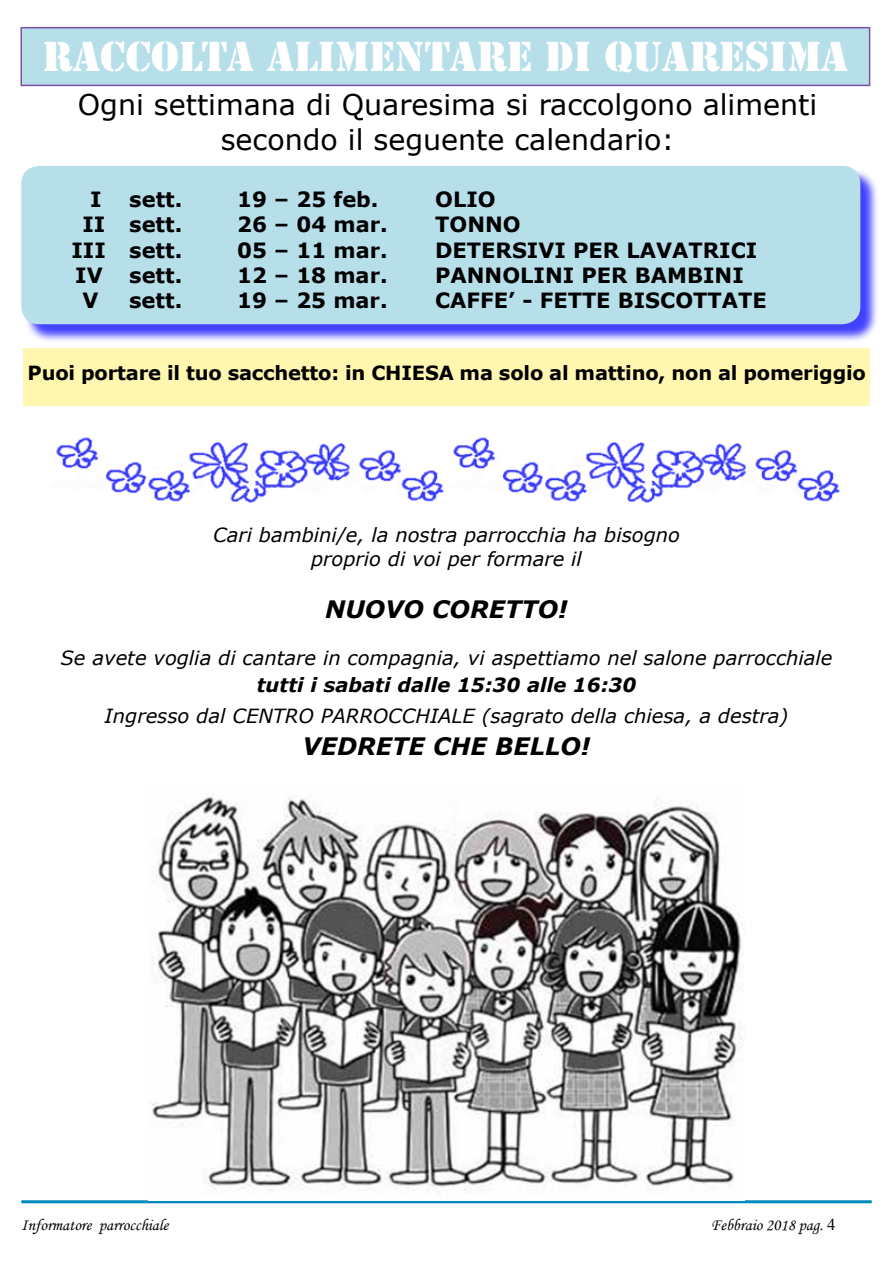
<style>
.page{position:relative;width:893px;height:1263px;background:#fff}
.page>*{position:absolute;margin:0;border:0;box-sizing:border-box;transform-origin:0 0}
.t1{font:39px "Stencil Std";color:#fff}
.t2{font:28.5px/34.2px "Verdana";color:#000;text-align:center}
.t3{font:italic 700 24px "Verdana";color:#000}
.t4{font:700 21px "Verdana";color:#000}
.t5{font:italic 19.5px/23.4px "Verdana";color:#000;text-align:center}
.t6{font:700 19.5px "Verdana";letter-spacing:-.01em;color:#000}
.t7{font:italic 700 19.5px "Verdana";color:#000}
.t8{font:16.5px "Monotype Corsiva";color:#000}
.s1{font-family:"Times New Roman"}
</style>
<div class="page">
<hr style="left:21px;top:1200px;width:851px;height:3px;background:#008abc">
<div style="left:23px;top:168px;width:856px;height:175px;background:#00f;opacity:.75"></div>
<div style="left:21px;top:166px;width:839px;height:158px;background:#b6dfea;border-radius:18px"></div>
<div style="left:21px;top:28px;width:849px;height:57px;background:#b6dfea"></div>
<div style="left:21px;top:27px;width:849px;height:59px;border:2px solid #7c51a1"></div>
<div style="left:23px;top:349px;width:847px;height:57px;background:#fff6b0"></div>
<img style="left:149px;top:794px;width:595px;height:407px">
<img style="left:56px;top:437px;width:784px;height:66px">
<h1 class="t1" style="left:42px;top:31px;width:807px">RACCOLTA ALIMENTARE di QUARESIMA</h1>
<h2 class="t2" style="left:78px;top:88px;width:741px">Ogni settimana di Quaresima si raccolgono alimenti secondo il seguente calendario:</h2>
<p class="t4" style="left:90px;top:185px;width:13px">I</p>
<p class="t4" style="left:129px;top:185px;width:55px">sett.</p>
<p class="t4" style="left:237px;top:185px;width:143px">19 – 25 feb.</p>
<p class="t4" style="left:435px;top:185px;width:62px">OLIO</p>
<p class="t4" style="left:82px;top:210px;width:101px">II sett.</p>
<p class="t4" style="left:237px;top:210px;width:152px">26 – 04 mar.</p>
<p class="t4" style="left:435px;top:210px;width:87px">TONNO</p>
<p class="t4" style="left:72px;top:235px;width:112px">III sett.</p>
<p class="t4" style="left:237px;top:235px;width:152px">05 – 11 mar.</p>
<p class="t4" style="left:435px;top:235px;width:324px">DETERSIVI PER LAVATRICI</p>
<p class="t4" style="left:75px;top:260px;width:29px">IV</p>
<p class="t4" style="left:129px;top:260px;width:55px">sett.</p>
<p class="t4" style="left:237px;top:260px;width:152px">12 – 18 mar.</p>
<p class="t4" style="left:435px;top:260px;width:310px">PANNOLINI PER BAMBINI</p>
<p class="t4" style="left:82px;top:285px;width:18px">V</p>
<p class="t4" style="left:129px;top:285px;width:55px">sett.</p>
<p class="t4" style="left:237px;top:285px;width:152px">19 – 25 mar.</p>
<p class="t4" style="left:435px;top:285px;width:333px">CAFFE’ - FETTE BISCOTTATE</p>
<p class="t6" style="left:28px;top:359px;width:840px">Puoi portare il tuo sacchetto: in CHIESA ma solo al mattino, non al pomeriggio</p>
<p class="t5" style="left:213px;top:523px;width:468px">Cari bambini/e, la nostra parrocchia ha bisogno proprio di voi per formare il</p>
<p class="t3" style="left:325px;top:592px;width:244px">NUOVO CORETTO!</p>
<p class="t5" style="left:61px;top:646px;width:773px">Se avete voglia di cantare in compagnia, vi aspettiamo nel salone parrocchiale</p>
<p class="t7" style="left:257px;top:671px;width:381px">tutti i sabati dalle 15:30 alle 16:30</p>
<p class="t5" style="left:105px;top:704px;width:685px">Ingresso dal CENTRO PARROCCHIALE (sagrato della chiesa, a destra)</p>
<p class="t3" style="left:302px;top:729px;width:290px">VEDRETE CHE BELLO!</p>
<p class="t8" style="left:21px;top:1214px;width:149px">Informatore parrocchiale</p>
<p class="t8" style="left:711px;top:1215px;width:126px">Febbraio 2018 pag. <span class="s1">4</span></p>
</div>
